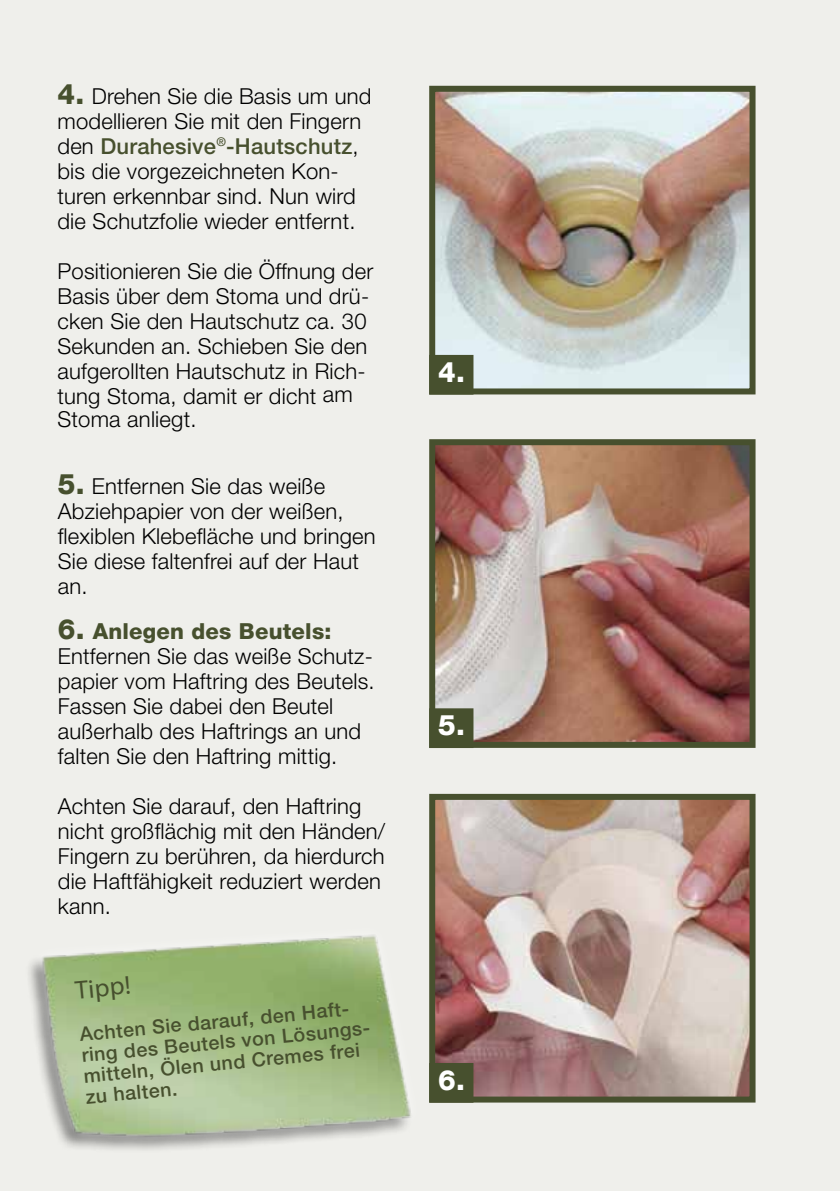
<style>
.page{position:relative;width:840px;height:1191px;background:#fff}
.page>*{position:absolute;margin:0;border:0;box-sizing:border-box;transform-origin:0 0}
.t1{font:800 28px "Helvetica Neue LT Com";color:#fff}
.t2{font:26px "Myriad Pro";color:#47502e}
.t3{font:300 22px/25px "Helvetica Neue";letter-spacing:.01em;color:#000}
.t4{font:500 22px "Helvetica Neue LT Std";letter-spacing:.01em;color:#47502e}
.t5{font:800 22px "Helvetica Neue LT Com";letter-spacing:.01em;color:#47502e}
.t6{font:500 19.6px/20.8px "Helvetica Neue LT Std";color:#47502e}
.s1{font-family:"Helvetica Neue LT Com";font-weight:800;font-size:28px;color:#47502e}
.s2{font-family:"Helvetica Neue";font-weight:300;color:#000}
.s3{font-size:28px}
</style>
<div class="page">
<div style="left:0;top:0;width:839px;height:1191px;background:#efefeb"></div>
<svg style="left:30px;top:960px;width:9px;height:89px"></svg>
<img style="left:39px;top:935px;width:426px;height:215px">
<img style="left:436px;top:93px;width:312px;height:294px">
<div style="left:429px;top:86px;width:326px;height:308px;border:6px solid #47502e"></div>
<img style="left:436px;top:446px;width:312px;height:295px">
<div style="left:429px;top:439px;width:326px;height:309px;border:6px solid #47502e"></div>
<img style="left:436px;top:801px;width:312px;height:294px">
<div style="left:429px;top:794px;width:326px;height:308px;border:6px solid #47502e"></div>
<div style="left:429px;top:708px;width:44px;height:40px;background:#47502e"></div>
<div style="left:429px;top:1063px;width:44px;height:39px;background:#47502e"></div>
<div style="left:429px;top:355px;width:44px;height:39px;background:#47502e"></div>
<p class="t3" style="left:57px;top:84px;width:315px"><span class="s1">4.</span> Drehen Sie die Basis um und modellieren Sie mit den Fingern</p>
<p class="t4" style="left:57px;top:133px;width:302px"><span class="s2">den</span> Durahesive<sup>®</sup>-Hautschutz<span class="s2">,</span></p>
<p class="t3" style="left:57px;top:159px;width:300px">bis die vorgezeichneten Kon&shy;turen erkennbar sind. Nun wird die Schutzfolie wieder entfernt.</p>
<p class="t3" style="left:57px;top:259px;width:317px">Positionieren Sie die Öffnung der<br>Basis über dem Stoma und drü&shy;cken Sie den Hautschutz ca. 30<br>Sekunden an. Schieben Sie den aufgerollten Hautschutz in Rich&shy;tung Stoma, damit er dicht am</p>
<p class="t3" style="left:57px;top:406px;width:140px">Stoma anliegt.</p>
<p class="t3" style="left:58px;top:473px;width:319px"><span class="s1">5.</span> Entfernen Sie das weiße<br>Abziehpapier von der weißen, flexiblen Klebefläche und bringen<br>Sie diese faltenfrei auf der Haut an.</p>
<p class="t5" style="left:58px;top:618px;width:275px"><span class="s3">6.</span> Anlegen des Beutels:</p>
<p class="t3" style="left:58px;top:643px;width:318px">Entfernen Sie das weiße Schutz&shy;papier vom Haftring des Beutels.<br>Fassen Sie dabei den Beutel außerhalb des Haftrings an und falten Sie den Haftring mittig.</p>
<p class="t3" style="left:58px;top:793px;width:329px">Achten Sie darauf, den Haftring nicht großflächig mit den Händen/<br>Fingern zu berühren, da hierdurch die Haftfähigkeit reduziert werden kann.</p>
<p class="t2" style="left:74px;top:974px;width:57px;rotate:-6deg">Tipp!</p>
<p class="t6" style="left:78px;top:1025px;width:293px;rotate:-6deg">Achten Sie darauf, den Haft&shy;ring des Beutels von Lösungs&shy;mitteln, Ölen und Cremes frei zu halten.</p>
<p class="t1" style="left:438px;top:355px;width:28px">4.</p>
<p class="t1" style="left:438px;top:708px;width:28px">5.</p>
<p class="t1" style="left:438px;top:1063px;width:28px">6.</p>
</div>
